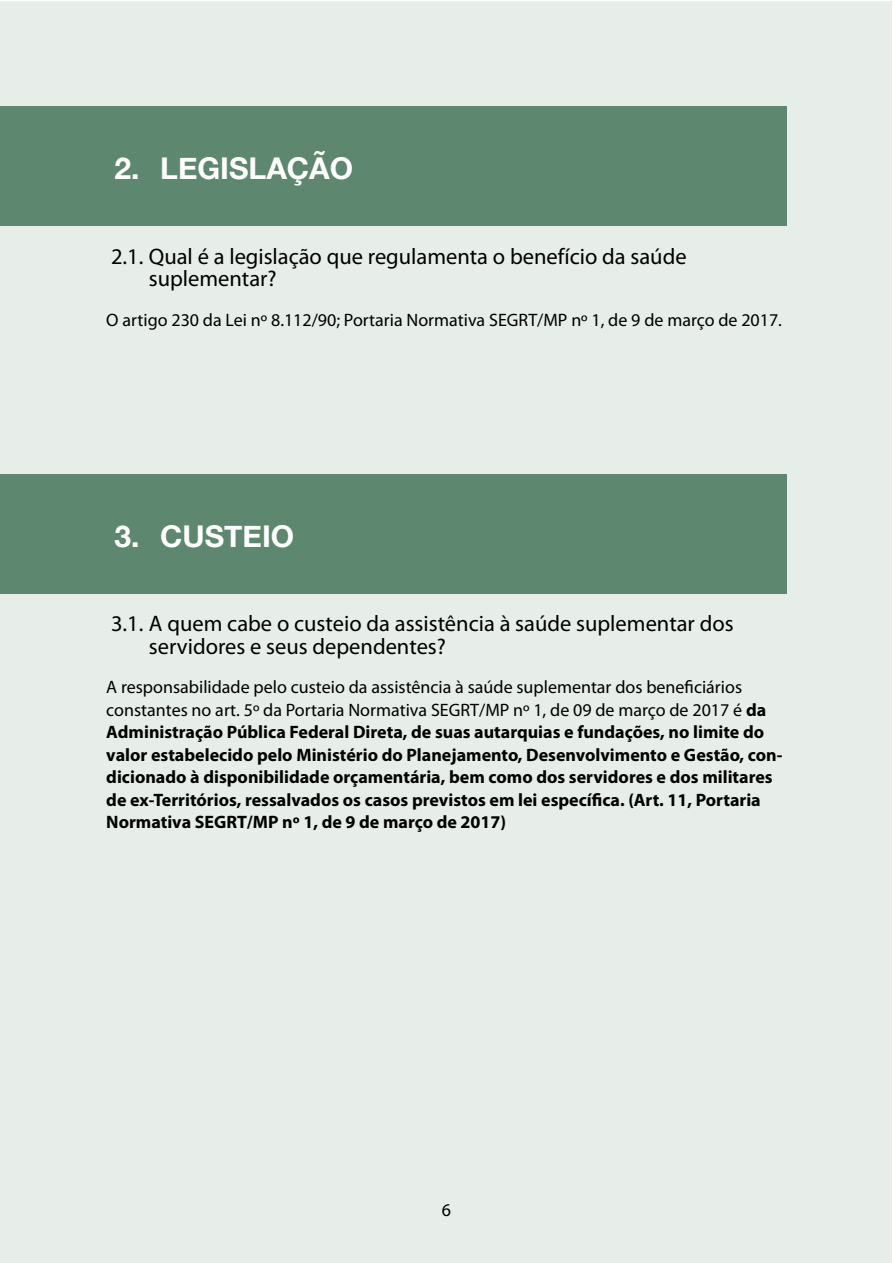
<style>
.page{position:relative;width:893px;height:1263px;background:#fff}
.page>*{position:absolute;margin:0;border:0;box-sizing:border-box;transform-origin:0 0}
.t1{font:700 30px "Helvetica Neue";color:#fff}
.t2{font:22.5px/22.5px "Myriad Pro";color:#000}
.t3{font:700 18px/22.5px "Myriad Pro";color:#000}
.t4{font:18px "Myriad Pro";color:#000}
.s1{font-weight:400}
</style>
<div class="page">
<div style="left:1px;top:1px;width:891px;height:1261px;background:#e7ede9"></div>
<div style="left:0;top:106px;width:787px;height:119px;background:#5d876e"></div>
<div style="left:0;top:474px;width:787px;height:119px;background:#5d876e"></div>
<h1 class="t1" style="left:115px;top:145px;width:240px">2. LEGISLAÇÃO</h1>
<p class="t2" style="left:149px;top:244px;width:539px;text-indent:-38px">2.1. Qual é a legislação que regulamenta o benefício da saúde suplementar?</p>
<p class="t4" style="left:106px;top:308px;width:677px">O artigo 230 da Lei nº 8.112/90; Portaria Normativa SEGRT/MP nº 1, de 9 de março de 2017.</p>
<h1 class="t1" style="left:115px;top:513px;width:181px">3. CUSTEIO</h1>
<p class="t2" style="left:149px;top:612px;width:586px;text-indent:-38px">3.1. A quem cabe o custeio da assistência à saúde suplementar dos servidores e seus dependentes?</p>
<p class="t3" style="left:106px;top:675px;width:678px"><span class="s1">A responsabilidade pelo custeio da assistência à saúde suplementar dos beneficiários constantes no art. 5º da Portaria Normativa SEGRT/MP nº 1, de 09 de março de 2017 é</span> da Administração Pública Federal Direta, de suas autarquias e fundações, no limite do valor estabelecido pelo Ministério do Planejamento, Desenvolvimento e Gestão, con&shy;dicionado à disponibilidade orçamentária, bem como dos servidores e dos militares de ex-Territórios, ressalvados os casos previstos em lei específica. (Art. 11, Portaria Normativa SEGRT/MP nº 1, de 9 de março de 2017)</p>
<p class="t4" style="left:442px;top:1199px;width:11px">6</p>
</div>
